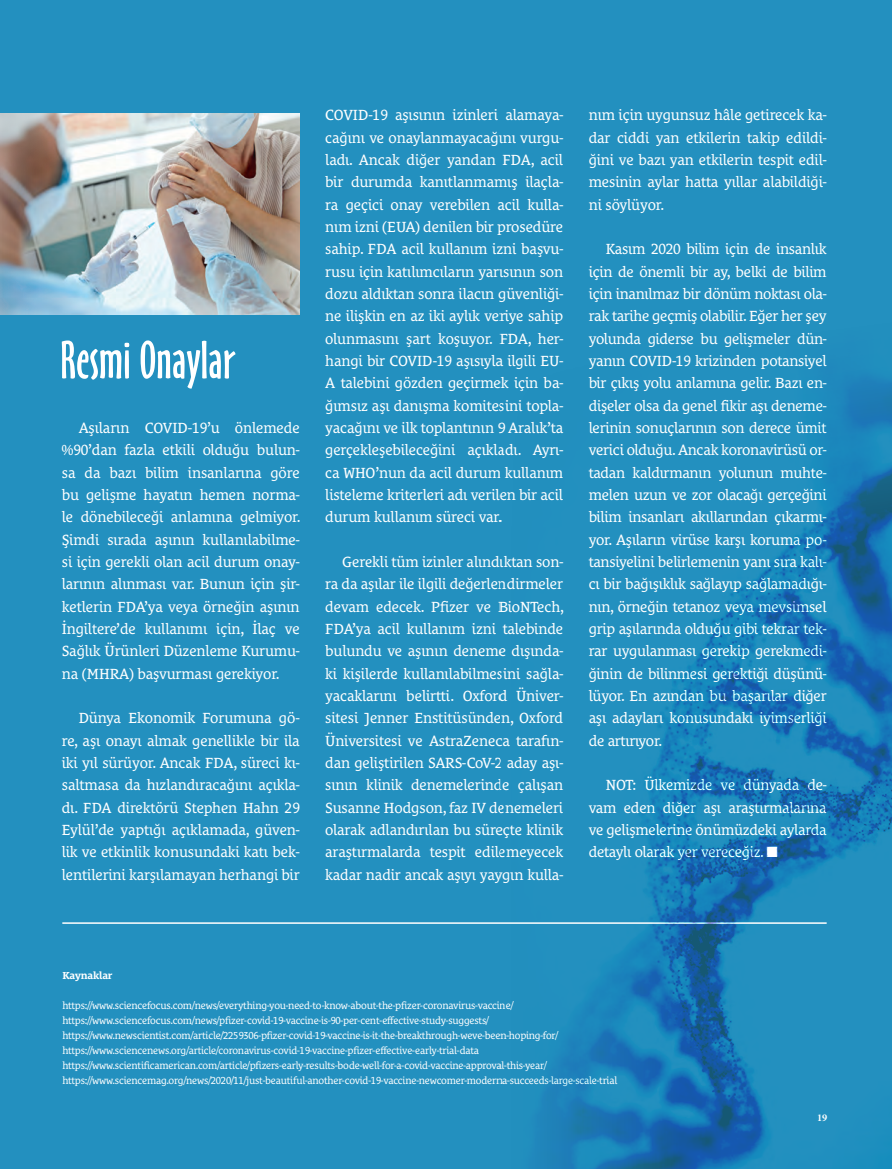
<style>
.page{position:relative;width:892px;height:1169px;background:#fff}
.page>*{position:absolute;margin:0;border:0;box-sizing:border-box;transform-origin:0 0}
.t1{font:15px/22.4px "Le Monde Courrier Pro";letter-spacing:-.01em;color:#fff;text-align:justify}
.t2{font:10.35px/15px "Le Monde Courrier Pro";letter-spacing:-.02em;color:#fff}
.t3{font:700 10.35px "Le Monde Courrier Pro";letter-spacing:-.02em;color:#fff}
.t4{font:700 10.35px "Minion Pro";color:#fff}
</style>
<div class="page">
<div style="left:0;top:0;width:892px;height:1168px;background:#2390bf"></div>
<svg style="left:62px;top:340px;width:174px;height:48px"></svg>
<div style="left:0;top:112px;width:300px;height:204px;background:#fff;opacity:.75"></div>
<hr style="left:62px;top:922px;width:765px;height:1px;background:#fff">
<img style="left:501px;top:376px;width:391px;height:792px">
<p class="t1" style="left:62px;top:415px;width:240px;text-indent:17px">Aşıların COVID-19’u önlemede %90’dan fazla etkili olduğu bulun&shy;sa da bazı bilim insanlarına göre bu gelişme hayatın hemen norma&shy;le dönebileceği anlamına gelmiyor.<br>Şimdi sırada aşının kullanılabilme&shy;si için gerekli olan acil durum onay&shy;larının alınması var. Bunun için şir&shy;ketlerin FDA’ya veya örneğin aşının İngiltere’de kullanımı için, İlaç ve Sağlık Ürünleri Düzenleme Kurumu&shy;na (MHRA) başvurması gerekiyor.</p>
<p class="t1" style="left:62px;top:705px;width:239px;text-indent:17px">Dünya Ekonomik Forumuna gö&shy;re, aşı onayı almak genellikle bir ila iki yıl sürüyor. Ancak FDA, süreci kı&shy;saltmasa da hızlandıracağını açıkla&shy;dı. FDA direktörü Stephen Hahn 29<br>Eylül’de yaptığı açıklamada, güven&shy;lik ve etkinlik konusundaki katı bek&shy;lentilerini karşılamayan herhangi bir</p>
<p class="t1" style="left:325px;top:102px;width:239px">COVID-19 aşısının izinleri alamaya&shy;cağını ve onaylanmayacağını vurgu&shy;ladı. Ancak diğer yandan FDA, acil bir durumda kanıtlanmamış ilaçla&shy;ra geçici onay verebilen acil kulla&shy;nım izni (EUA) denilen bir prosedüre sahip. FDA acil kullanım izni başvu&shy;rusu için katılımcıların yarısının son dozu aldıktan sonra ilacın güvenliği&shy;ne ilişkin en az iki aylık veriye sahip olunmasını şart koşuyor. FDA, her&shy;hangi bir COVID-19 aşısıyla ilgili EU-A talebini gözden geçirmek için ba&shy;ğımsız aşı danışma komitesini topla&shy;yacağını ve ilk toplantının 9 Aralık’ta gerçekleşebileceğini açıkladı. Ayrı&shy;ca WHO’nun da acil durum kullanım listeleme kriterleri adı verilen bir acil durum kullanım süreci var.</p>
<p class="t1" style="left:325px;top:549px;width:240px;text-indent:17px">Gerekli tüm izinler alındıktan son&shy;ra da aşılar ile ilgili değerlendirmeler devam edecek. Pfizer ve BioNTech, FDA’ya acil kullanım izni talebinde bulundu ve aşının deneme dışında&shy;ki kişilerde kullanılabilmesini sağla&shy;yacaklarını belirtti. Oxford Üniver&shy;sitesi Jenner Enstitüsünden, Oxford Üniversitesi ve AstraZeneca tarafın&shy;dan geliştirilen SARS-CoV-2 aday aşı&shy;sının klinik denemelerinde çalışan Susanne Hodgson, faz IV denemeleri olarak adlandırılan bu süreçte klinik araştırmalarda tespit edilemeyecek kadar nadir ancak aşıyı yaygın kulla-</p>
<p class="t1" style="left:589px;top:102px;width:239px">nım için uygunsuz hâle getirecek ka&shy;dar ciddi yan etkilerin takip edildi&shy;ğini ve bazı yan etkilerin tespit edil&shy;mesinin aylar hatta yıllar alabildiği&shy;ni söylüyor.</p>
<p class="t1" style="left:589px;top:236px;width:239px;text-indent:17px">Kasım 2020 bilim için de insanlık için de önemli bir ay, belki de bilim için inanılmaz bir dönüm noktası ola&shy;rak tarihe geçmiş olabilir. Eğer her şey yolunda giderse bu gelişmeler dün&shy;yanın COVID-19 krizinden potansiyel bir çıkış yolu anlamına gelir. Bazı en&shy;dişeler olsa da genel fikir aşı deneme&shy;lerinin sonuçlarının son derece ümit verici olduğu. Ancak koronavirüsü or&shy;tadan kaldırmanın yolunun muhte&shy;melen uzun ve zor olacağı gerçeğini bilim insanları akıllarından çıkarmı&shy;yor. Aşıların virüse karşı koruma po&shy;tansiyelini belirlemenin yanı sıra kalı&shy;cı bir bağışıklık sağlayıp sağlamadığı&shy;nın, örneğin tetanoz veya mevsimsel grip aşılarında olduğu gibi tekrar tek&shy;rar uygulanması gerekip gerekmedi&shy;ğinin de bilinmesi gerektiği düşünü&shy;lüyor. En azından bu başarılar diğer aşı adayları konusundaki iyimserliği de artırıyor.</p>
<p class="t1" style="left:589px;top:772px;width:239px;text-indent:17px">NOT: Ülkemizde ve dünyada de&shy;vam eden diğer aşı araştırmalarına ve gelişmelerine önümüzdeki aylarda detaylı olarak yer vereceğiz. ■</p>
<p class="t3" style="left:62px;top:966px;width:52px">Kaynaklar</p>
<p class="t2" style="left:62px;top:996px;width:556px">https://www.sciencefocus.com/news/everything-you-need-to-know-about-the-pfizer-coronavirus-vaccine/ https://www.sciencefocus.com/news/pfizer-covid-19-vaccine-is-90-per-cent-effective-study-suggests/ https://www.newscientist.com/article/2259306-pfizer-covid-19-vaccine-is-it-the-breakthrough-weve-been-hoping-for/ https://www.sciencenews.org/article/coronavirus-covid-19-vaccine-pfizer-effective-early-trial-data https://www.scientificamerican.com/article/pfizers-early-results-bode-well-for-a-covid-vaccine-approval-this-year/ https://www.sciencemag.org/news/2020/11/just-beautiful-another-covid-19-vaccine-newcomer-moderna-succeeds-large-scale-trial</p>
<p class="t4" style="left:817px;top:1110px;width:12px">19</p>
</div>
